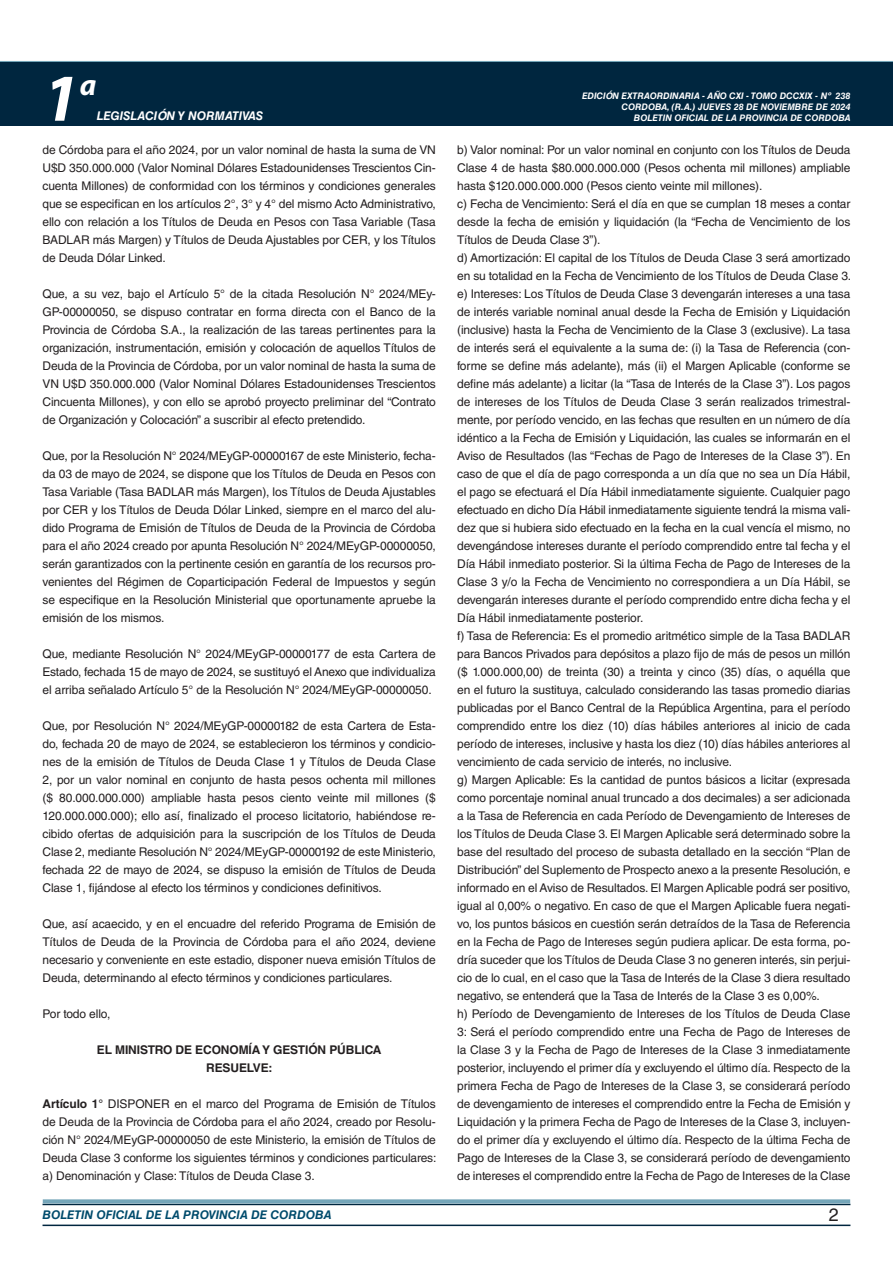
<style>
.page{position:relative;width:893px;height:1263px;background:#fff}
.page>*{position:absolute;margin:0;border:0;box-sizing:border-box;transform-origin:0 0}
.t1{font:italic 700 67.5px "Myriad Pro";color:#fff}
.t2{font:italic 700 30px "Myriad Pro";color:#fff}
.t3{font:18px "Helvetica LT Std";color:#231f20}
.TEXTO_BASE{font:12px/18px "Helvetica LT Std";letter-spacing:-.01em;color:#231f20;text-align:justify}
.RESUELVE{font:700 12px "Helvetica LT Std";letter-spacing:-.01em;color:#231f20}
.t4{font:italic 700 12px "Helvetica LT Std";color:#004b6c}
.t5{font:italic 700 12px "Helvetica LT Std";color:#fff}
.t6{font:italic 700 9px/10.8px "Helvetica LT Std";color:#fff;text-align:right}
.s1{font-weight:700}
</style>
<div class="page">
<div style="left:0;top:61px;width:893px;height:6px;background:#73a5b8"></div>
<div style="left:0;top:62px;width:893px;height:64px;background:#00263f"></div>
<hr style="left:43px;top:1224px;width:807px;height:2px;background:#00263f">
<div style="left:42px;top:1198px;width:809px;height:8px;background:#fff;opacity:.75"></div>
<h1 class="t1" style="left:43px;top:54px;width:38px">1</h1>
<h2 class="t2" style="left:80px;top:66px;width:18px">a</h2>
<p class="t5" style="left:97px;top:109px;width:168px">LEGISLACIÓN Y NORMATIVAS</p>
<p class="TEXTO_BASE" style="left:43px;top:141px;width:395px">de Córdoba para el año 2024, por un valor nominal de hasta la suma de VN U$D 350.000.000 (Valor Nominal Dólares Estadounidenses Trescientos Cin&shy;cuenta Millones) de conformidad con los términos y condiciones generales que se especifican en los artículos 2°, 3° y 4° del mismo Acto Administrativo, ello con relación a los Títulos de Deuda en Pesos con Tasa Variable (Tasa BADLAR más Margen) y Títulos de Deuda Ajustables por CER, y los Títulos de Deuda Dólar Linked.</p>
<p class="TEXTO_BASE" style="left:43px;top:285px;width:395px">Que, a su vez, bajo el Artículo 5° de la citada Resolución N° 2024/MEy-GP-00000050, se dispuso contratar en forma directa con el Banco de la Provincia de Córdoba S.A., la realización de las tareas pertinentes para la organización, instrumentación, emisión y colocación de aquellos Títulos de Deuda de la Provincia de Córdoba, por un valor nominal de hasta la suma de VN U$D 350.000.000 (Valor Nominal Dólares Estadounidenses Trescientos Cincuenta Millones), y con ello se aprobó proyecto preliminar del “Contrato de Organización y Colocación” a suscribir al efecto pretendido.</p>
<p class="TEXTO_BASE" style="left:43px;top:447px;width:395px">Que, por la Resolución N° 2024/MEyGP-00000167 de este Ministerio, fecha&shy;da 03 de mayo de 2024, se dispone que los Títulos de Deuda en Pesos con Tasa Variable (Tasa BADLAR más Margen), los Títulos de Deuda Ajustables por CER y los Títulos de Deuda Dólar Linked, siempre en el marco del alu&shy;dido Programa de Emisión de Títulos de Deuda de la Provincia de Córdoba para el año 2024 creado por apunta Resolución N° 2024/MEyGP-00000050, serán garantizados con la pertinente cesión en garantía de los recursos pro&shy;venientes del Régimen de Coparticipación Federal de Impuestos y según se especifique en la Resolución Ministerial que oportunamente apruebe la emisión de los mismos.</p>
<p class="TEXTO_BASE" style="left:43px;top:645px;width:395px">Que, mediante Resolución N° 2024/MEyGP-00000177 de esta Cartera de Estado, fechada 15 de mayo de 2024, se sustituyó el Anexo que individualiza el arriba señalado Artículo 5° de la Resolución N° 2024/MEyGP-00000050.</p>
<p class="TEXTO_BASE" style="left:43px;top:717px;width:395px">Que, por Resolución N° 2024/MEyGP-00000182 de esta Cartera de Esta&shy;do, fechada 20 de mayo de 2024, se establecieron los términos y condicio&shy;nes de la emisión de Títulos de Deuda Clase 1 y Títulos de Deuda Clase 2, por un valor nominal en conjunto de hasta pesos ochenta mil millones ($ 80.000.000.000) ampliable hasta pesos ciento veinte mil millones ($ 120.000.000.000); ello así, finalizado el proceso licitatorio, habiéndose re&shy;cibido ofertas de adquisición para la suscripción de los Títulos de Deuda Clase 2, mediante Resolución N° 2024/MEyGP-00000192 de este Ministerio, fechada 22 de mayo de 2024, se dispuso la emisión de Títulos de Deuda Clase 1, fijándose al efecto los términos y condiciones definitivos.</p>
<p class="TEXTO_BASE" style="left:43px;top:915px;width:395px">Que, así acaecido, y en el encuadre del referido Programa de Emisión de Títulos de Deuda de la Provincia de Córdoba para el año 2024, deviene necesario y conveniente en este estadio, disponer nueva emisión Títulos de Deuda, determinando al efecto términos y condiciones particulares.</p>
<p class="TEXTO_BASE" style="left:43px;top:1005px;width:69px">Por todo ello,</p>
<p class="RESUELVE" style="left:97px;top:1042px;width:286px">EL MINISTRO DE ECONOMÍA Y GESTIÓN PÚBLICA</p>
<p class="RESUELVE" style="left:206px;top:1060px;width:68px">RESUELVE:</p>
<p class="TEXTO_BASE" style="left:43px;top:1095px;width:395px"><span class="s1">Artículo 1°</span> DISPONER en el marco del Programa de Emisión de Títulos de Deuda de la Provincia de Córdoba para el año 2024, creado por Resolu&shy;ción N° 2024/MEyGP-00000050 de este Ministerio, la emisión de Títulos de Deuda Clase 3 conforme los siguientes términos y condiciones particulares:</p>
<p class="TEXTO_BASE" style="left:43px;top:1167px;width:274px">a) Denominación y Clase: Títulos de Deuda Clase 3.</p>
<p class="t6" style="left:582px;top:91px;width:270px">EDICIÓN EXTRAORDINARIA - AÑO CXI - TOMO DCCXIX - Nº 238<br>CORDOBA, (R.A.) JUEVES 28 DE NOVIEMBRE DE 2024<br>BOLETIN OFICIAL DE LA PROVINCIA DE CORDOBA</p>
<p class="TEXTO_BASE" style="left:457px;top:141px;width:395px">b) Valor nominal: Por un valor nominal en conjunto con los Títulos de Deuda Clase 4 de hasta $80.000.000.000 (Pesos ochenta mil millones) ampliable hasta $120.000.000.000 (Pesos ciento veinte mil millones).</p>
<p class="TEXTO_BASE" style="left:457px;top:195px;width:395px">c) Fecha de Vencimiento: Será el día en que se cumplan 18 meses a contar desde la fecha de emisión y liquidación (la “Fecha de Vencimiento de los Títulos de Deuda Clase 3”).</p>
<p class="TEXTO_BASE" style="left:457px;top:249px;width:396px">d) Amortización: El capital de los Títulos de Deuda Clase 3 será amortizado en su totalidad en la Fecha de Vencimiento de los Títulos de Deuda Clase 3.</p>
<p class="TEXTO_BASE" style="left:457px;top:285px;width:395px">e) Intereses: Los Títulos de Deuda Clase 3 devengarán intereses a una tasa de interés variable nominal anual desde la Fecha de Emisión y Liquidación (inclusive) hasta la Fecha de Vencimiento de la Clase 3 (exclusive). La tasa de interés será el equivalente a la suma de: (i) la Tasa de Referencia (con&shy;forme se define más adelante), más (ii) el Margen Aplicable (conforme se define más adelante) a licitar (la “Tasa de Interés de la Clase 3”). Los pagos de intereses de los Títulos de Deuda Clase 3 serán realizados trimestral&shy;mente, por período vencido, en las fechas que resulten en un número de día idéntico a la Fecha de Emisión y Liquidación, las cuales se informarán en el Aviso de Resultados (las “Fechas de Pago de Intereses de la Clase 3”). En caso de que el día de pago corresponda a un día que no sea un Día Hábil, el pago se efectuará el Día Hábil inmediatamente siguiente. Cualquier pago efectuado en dicho Día Hábil inmediatamente siguiente tendrá la misma vali&shy;dez que si hubiera sido efectuado en la fecha en la cual vencía el mismo, no devengándose intereses durante el período comprendido entre tal fecha y el Día Hábil inmediato posterior. Si la última Fecha de Pago de Intereses de la Clase 3 y/o la Fecha de Vencimiento no correspondiera a un Día Hábil, se devengarán intereses durante el período comprendido entre dicha fecha y el Día Hábil inmediatamente posterior.</p>
<p class="TEXTO_BASE" style="left:457px;top:627px;width:395px">f) Tasa de Referencia: Es el promedio aritmético simple de la Tasa BADLAR para Bancos Privados para depósitos a plazo fijo de más de pesos un millón ($ 1.000.000,00) de treinta (30) a treinta y cinco (35) días, o aquélla que en el futuro la sustituya, calculado considerando las tasas promedio diarias publicadas por el Banco Central de la República Argentina, para el período comprendido entre los diez (10) días hábiles anteriores al inicio de cada período de intereses, inclusive y hasta los diez (10) días hábiles anteriores al vencimiento de cada servicio de interés, no inclusive.</p>
<p class="TEXTO_BASE" style="left:457px;top:771px;width:395px">g) Margen Aplicable: Es la cantidad de puntos básicos a licitar (expresada como porcentaje nominal anual truncado a dos decimales) a ser adicionada a la Tasa de Referencia en cada Período de Devengamiento de Intereses de los Títulos de Deuda Clase 3. El Margen Aplicable será determinado sobre la base del resultado del proceso de subasta detallado en la sección “Plan de Distribución” del Suplemento de Prospecto anexo a la presente Resolución, e informado en el Aviso de Resultados. El Margen Aplicable podrá ser positivo, igual al 0,00% o negativo. En caso de que el Margen Aplicable fuera negati&shy;vo, los puntos básicos en cuestión serán detraídos de la Tasa de Referencia en la Fecha de Pago de Intereses según pudiera aplicar. De esta forma, po&shy;dría suceder que los Títulos de Deuda Clase 3 no generen interés, sin perjui&shy;cio de lo cual, en el caso que la Tasa de Interés de la Clase 3 diera resultado negativo, se entenderá que la Tasa de Interés de la Clase 3 es 0,00%.</p>
<p class="TEXTO_BASE" style="left:457px;top:1005px;width:395px">h) Período de Devengamiento de Intereses de los Títulos de Deuda Clase 3: Será el período comprendido entre una Fecha de Pago de Intereses de la Clase 3 y la Fecha de Pago de Intereses de la Clase 3 inmediatamente posterior, incluyendo el primer día y excluyendo el último día. Respecto de la primera Fecha de Pago de Intereses de la Clase 3, se considerará período de devengamiento de intereses el comprendido entre la Fecha de Emisión y Liquidación y la primera Fecha de Pago de Intereses de la Clase 3, incluyen&shy;do el primer día y excluyendo el último día. Respecto de la última Fecha de Pago de Intereses de la Clase 3, se considerará período de devengamiento de intereses el comprendido entre la Fecha de Pago de Intereses de la Clase</p>
<p class="t4" style="left:43px;top:1208px;width:290px">BOLETIN OFICIAL DE LA PROVINCIA DE CORDOBA</p>
<p class="t3" style="left:829px;top:1204px;width:12px">2</p>
</div>
